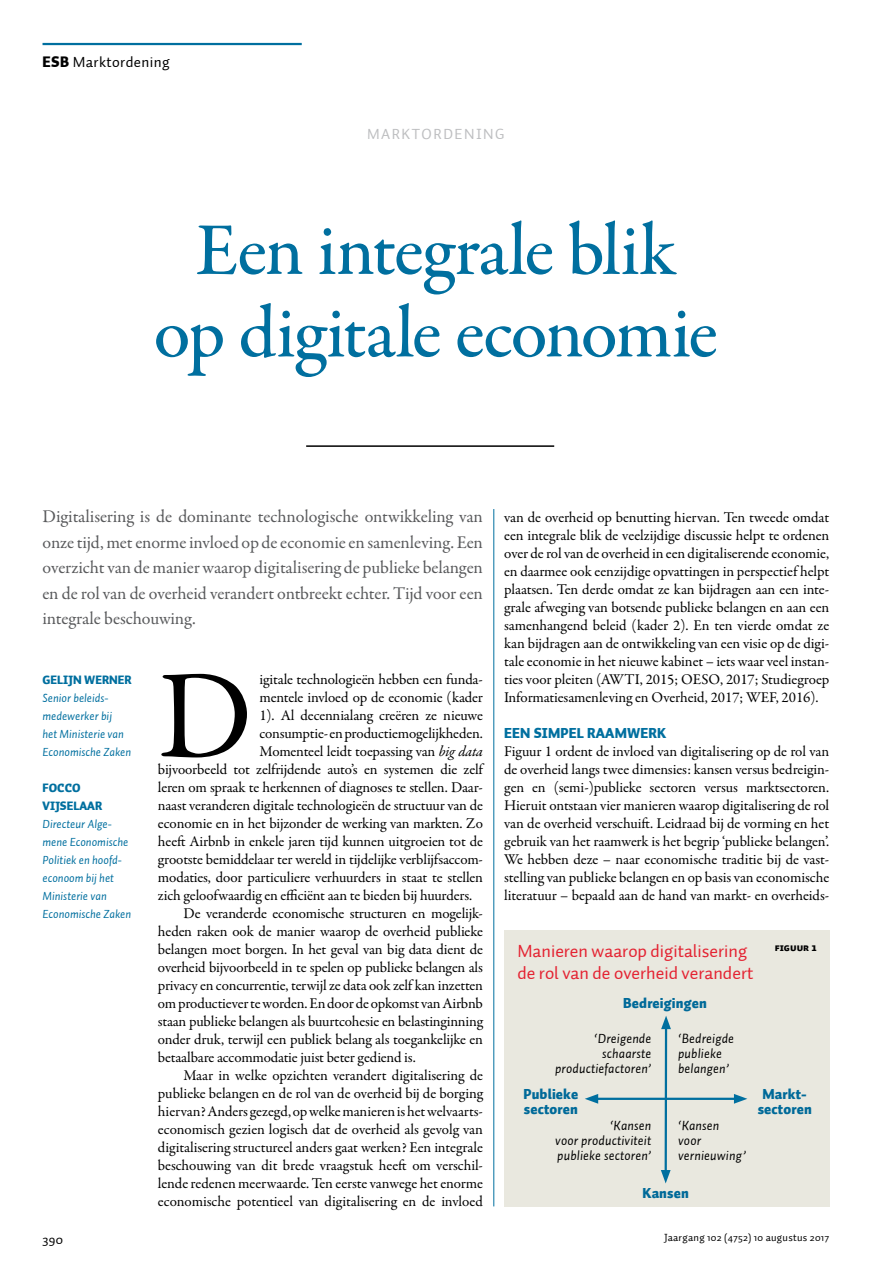
<style>
.page{position:relative;width:893px;height:1263px;background:#fff}
.page>*{position:absolute;margin:0;border:0;box-sizing:border-box;transform-origin:0 0}
.t1{font:126.15px "Garamond Premr Pro";color:#000}
.t2{font:500 75px/82.5px "Garamond Premr Pro";letter-spacing:-.025em;color:#006f9f;text-align:center}
.t3{font:18px/25.5px "Garamond Premr Pro";letter-spacing:-.01em;color:#58595b;text-align:justify}
.t4{font:18px/22.5px "Auto 1";color:#e42231}
.t5{font:15px/18px "Garamond Premr Pro";letter-spacing:-.01em;color:#000;text-align:justify}
.t6{font:15px "Auto 1";letter-spacing:.025em;color:#000}
.t7{font:15px "Auto 1";letter-spacing:.1em;color:#bdbec0}
.t8{font:900 14.25px/15px "Auto 1";letter-spacing:.01em;color:#006a99;text-align:center}
.t9{font:900 14.25px "Auto 1";letter-spacing:.01em;color:#006f9f}
.t10{font:italic 13.5px/15px "Auto 1";letter-spacing:.01em;color:#000}
.t11{font:13.5px "Auto 1";color:#000}
.t12{font:italic 12px/18px "Auto 1";color:#006f9f}
.t13{font:10.5px "Auto 1";letter-spacing:.025em;color:#000}
.t14{font:10.5px "Auto 1 Black Sm Cp";color:#000}
.s1{font-weight:900}
.s2{font-weight:900;font-style:normal}
.s3{font-style:italic}
</style>
<div class="page">
<hr style="left:43px;top:43px;width:259px;height:2px;background:#006f9f">
<hr style="left:494px;top:509px;width:1px;height:697px;background:#006f9f">
<hr style="left:306px;top:445px;width:248px;height:2px;background:#000">
<div style="left:505px;top:930px;width:325px;height:276px;background:#e9e8df"></div>
<hr style="left:594px;top:1098px;width:144px;height:2px;background:#006f9f">
<svg style="left:585px;top:1094px;width:13px;height:10px"></svg>
<svg style="left:734px;top:1094px;width:13px;height:10px"></svg>
<hr style="left:665px;top:1025px;width:2px;height:149px;background:#006f9f">
<svg style="left:661px;top:1170px;width:10px;height:13px"></svg>
<svg style="left:661px;top:1016px;width:10px;height:13px"></svg>
<p class="t6" style="left:43px;top:53px;width:129px"><span class="s1">ESB</span> Marktordening</p>
<p class="t7" style="left:367px;top:125px;width:139px">MARKTORDENING</p>
<p class="t2" style="left:154px;top:211px;width:566px">Een integrale blik op digitale economie</p>
<p class="t3" style="left:43px;top:504px;width:442px">Digitalisering is de dominante technologische ontwikkeling van onze tijd, met enorme invloed op de economie en samenleving. Een overzicht van de manier waarop digitalisering de publieke belangen en de rol van de overheid verandert ontbreekt echter. Tijd voor een integrale beschouwing.</p>
<p class="t12" style="left:43px;top:671px;width:91px"><span class="s2">GELIJN WERNER<br></span>Senior beleids&shy;medewerker bij<br>het Ministerie van<br>Economische Zaken</p>
<p class="t12" style="left:43px;top:779px;width:90px"><span class="s2">FOCCO<br>VIJSELAAR<br></span>Directeur Alge&shy;mene Economische<br>Politiek en hoofd&shy;econoom bij het<br>Ministerie van<br>Economische Zaken</p>
<p class="t1" style="left:158px;top:640px;width:97px">D</p>
<p class="t5" style="left:259px;top:671px;width:225px">igitale technologieën hebben een funda-</p>
<p class="t5" style="left:259px;top:689px;width:225px">mentele invloed op de economie (kader</p>
<p class="t5" style="left:259px;top:707px;width:225px">1). Al decennialang creëren ze nieuwe</p>
<p class="t5" style="left:259px;top:725px;width:225px">consumptie- en productiemogelijkheden.</p>
<p class="t5" style="left:259px;top:743px;width:225px">Momenteel leidt toepassing van <span class="s3">big data</span></p>
<p class="t5" style="left:158px;top:761px;width:326px">bijvoorbeeld tot zelfrijdende auto’s en systemen die zelf</p>
<p class="t5" style="left:158px;top:779px;width:326px">leren om spraak te herkennen of diagnoses te stellen. Daar-</p>
<p class="t5" style="left:158px;top:797px;width:326px">naast veranderen digitale technologieën de structuur van de</p>
<p class="t5" style="left:158px;top:815px;width:327px">economie en in het bijzonder de werking van markten. Zo</p>
<p class="t5" style="left:158px;top:833px;width:326px">heeft Airbnb in enkele jaren tijd kunnen uitgroeien tot de</p>
<p class="t5" style="left:158px;top:851px;width:326px">grootste bemiddelaar ter wereld in tijdelijke verblijfsaccom-</p>
<p class="t5" style="left:158px;top:869px;width:327px">modaties, door particuliere verhuurders in staat te stellen</p>
<p class="t5" style="left:158px;top:887px;width:316px">zich geloofwaardig en efficiënt aan te bieden bij huurders.</p>
<p class="t5" style="left:183px;top:905px;width:300px">De veranderde economische structuren en mogelijk-</p>
<p class="t5" style="left:158px;top:923px;width:326px">heden raken ook de manier waarop de overheid publieke</p>
<p class="t5" style="left:158px;top:941px;width:326px">belangen moet borgen. In het geval van big data dient de</p>
<p class="t5" style="left:158px;top:959px;width:327px">overheid bijvoorbeeld in te spelen op publieke belangen als</p>
<p class="t5" style="left:158px;top:977px;width:327px">privacy en concurrentie, terwijl ze data ook zelf kan inzetten</p>
<p class="t5" style="left:158px;top:995px;width:326px">om productiever te worden. En door de opkomst van Airbnb</p>
<p class="t5" style="left:158px;top:1013px;width:327px">staan publieke belangen als buurtcohesie en belastinginning</p>
<p class="t5" style="left:158px;top:1031px;width:327px">onder druk, terwijl een publiek belang als toegankelijke en</p>
<p class="t5" style="left:158px;top:1049px;width:259px">betaalbare accommodatie juist beter gediend is.</p>
<p class="t5" style="left:183px;top:1067px;width:301px">Maar in welke opzichten verandert digitalisering de</p>
<p class="t5" style="left:158px;top:1085px;width:326px">publieke belangen en de rol van de overheid bij de borging</p>
<p class="t5" style="left:158px;top:1103px;width:325px">hiervan? Anders gezegd, op welke manieren is het welvaarts-</p>
<p class="t5" style="left:158px;top:1121px;width:326px">economisch gezien logisch dat de overheid als gevolg van</p>
<p class="t5" style="left:158px;top:1139px;width:326px">digitalisering structureel anders gaat werken? Een integrale</p>
<p class="t5" style="left:158px;top:1157px;width:326px">beschouwing van dit brede vraagstuk heeft om verschil-</p>
<p class="t5" style="left:158px;top:1175px;width:326px">lende redenen meerwaarde. Ten eerste vanwege het enorme</p>
<p class="t5" style="left:158px;top:1193px;width:326px">economische potentieel van digitalisering en de invloed</p>
<p class="t5" style="left:504px;top:509px;width:327px">van de overheid op benutting hiervan. Ten tweede omdat een integrale blik de veelzijdige discussie helpt te ordenen over de rol van de overheid in een digitaliserende economie, en daarmee ook eenzijdige opvattingen in perspectief helpt plaatsen. Ten derde omdat ze kan bijdragen aan een inte&shy;grale afweging van botsende publieke belangen en aan een samenhangend beleid (kader 2). En ten vierde omdat ze kan bijdragen aan de ontwikkeling van een visie op de digi&shy;tale economie in het nieuwe kabinet – iets waar veel instan&shy;ties voor pleiten (AWTI, 2015; OESO, 2017; Studiegroep Informatiesamenleving en Overheid, 2017; WEF, 2016).</p>
<p class="t9" style="left:504px;top:724px;width:164px">EEN SIMPEL RAAMWERK</p>
<p class="t5" style="left:504px;top:743px;width:327px">Figuur 1 ordent de invloed van digitalisering op de rol van de overheid langs twee dimensies: kansen versus bedreigin&shy;gen en (semi-)publieke sectoren versus marktsectoren.<br>Hieruit ontstaan vier manieren waarop digitalisering de rol van de overheid verschuift. Leidraad bij de vorming en het gebruik van het raamwerk is het begrip ‘publieke belangen’.<br>We hebben deze – naar economische traditie bij de vast&shy;stelling van publieke belangen en op basis van economische literatuur – bepaald aan de hand van markt- en overheids-</p>
<p class="t4" style="left:517px;top:940px;width:237px">Manieren waarop digitalisering de rol van de overheid verandert</p>
<p class="t14" style="left:775px;top:941px;width:44px">FIGUUR 1</p>
<p class="t8" style="left:623px;top:996px;width:85px">Bedreigingen</p>
<p class="t10" style="left:555px;top:1030px;width:98px;text-align:right">‘Dreigende schaarste productiefactoren’</p>
<p class="t10" style="left:678px;top:1030px;width:57px">‘Bedreigde publieke belangen’</p>
<p class="t8" style="left:523px;top:1087px;width:56px;text-align:left">Publieke sectoren</p>
<p class="t10" style="left:678px;top:1118px;width:69px">‘Kansen<br>voor vernieuwing’</p>
<p class="t8" style="left:643px;top:1186px;width:48px">Kansen</p>
<p class="t10" style="left:555px;top:1118px;width:98px;text-align:justify;text-indent:55px">‘Kansen voor productiviteit publieke sectoren’</p>
<p class="t8" style="left:758px;top:1087px;width:56px">Markt&shy;sectoren</p>
<p class="t11" style="left:43px;top:1231px;width:22px">390</p>
<p class="t13" style="left:664px;top:1231px;width:167px">Jaargang 102 (4752) 10 augustus 2017</p>
</div>
